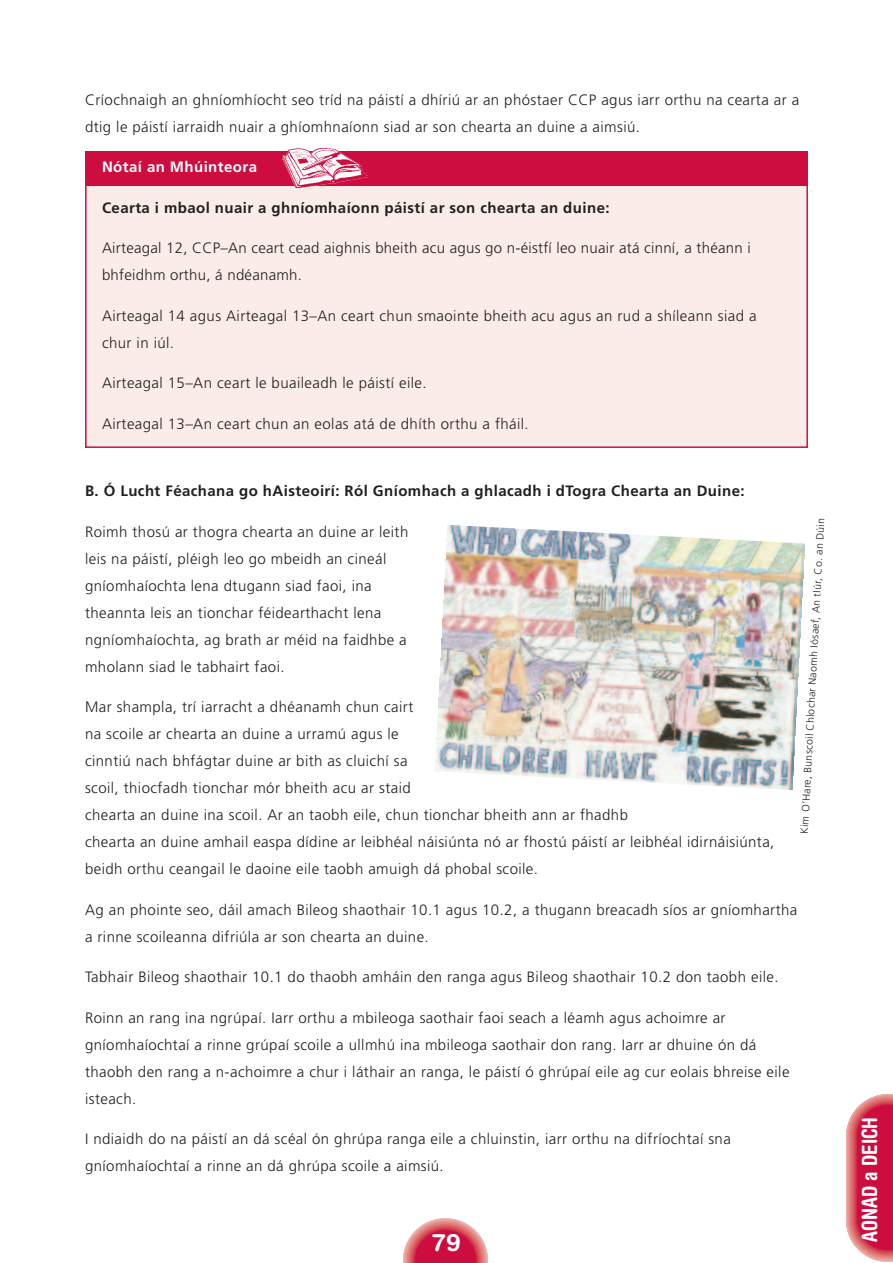
<style>
.page{position:relative;width:893px;height:1263px;background:#fff}
.page>*{position:absolute;margin:0;border:0;box-sizing:border-box;transform-origin:0 0}
.t1{font:700 24px "Helvetica Rounded";color:#fff}
.t2{font:700 condensed 21px "Helvetica Rounded";color:#fff}
.t3{font:300 15px/27px "Frutiger";letter-spacing:.03em;color:#231f20}
.t4{font:700 15px "Frutiger";letter-spacing:.03em;color:#231f20}
.t5{font:700 15px "Frutiger";letter-spacing:.03em;color:#fff}
.t6{font:300 10.5px "Frutiger";color:#231f20}
</style>
<div class="page">
<div style="left:87px;top:153px;width:719px;height:293px;background:#fbecea"></div>
<div style="left:85px;top:151px;width:723px;height:34px;background:#cd0d40"></div>
<svg style="left:403px;top:1218px;width:85px;height:45px"></svg>
<svg style="left:846px;top:1094px;width:47px;height:168px;background:#d64161"></svg>
<img style="left:435px;top:525px;width:369px;height:265px">
<img style="left:283px;top:148px;width:85px;height:40px">
<p class="t3" style="left:85px;top:87px;width:716px">Críochnaigh an ghníomhíocht seo tríd na páistí a dhíriú ar an phóstaer CCP agus iarr orthu na cearta ar a dtig le páistí iarraidh nuair a ghíomhnaíonn siad ar son chearta an duine a aimsiú.</p>
<p class="t5" style="left:102px;top:161px;width:157px">Nótaí an Mhúinteora</p>
<p class="t4" style="left:102px;top:202px;width:509px">Cearta i mbaol nuair a ghníomhaíonn páistí ar son chearta an duine:</p>
<p class="t3" style="left:102px;top:236px;width:650px">Airteagal 12, CCP–An ceart cead aighnis bheith acu agus go n-éistfí leo nuair atá cinní, a théann i bhfeidhm orthu, á ndéanamh.</p>
<p class="t3" style="left:102px;top:303px;width:656px">Airteagal 14 agus Airteagal 13–An ceart chun smaointe bheith acu agus an rud a shíleann siad a chur in iúl.</p>
<p class="t3" style="left:102px;top:371px;width:326px">Airteagal 15–An ceart le buaileadh le páistí eile.</p>
<p class="t3" style="left:102px;top:411px;width:428px">Airteagal 13–An ceart chun an eolas atá de dhíth orthu a fháil.</p>
<p class="t4" style="left:85px;top:485px;width:661px">B. Ó Lucht Féachana go hAisteoirí: Ról Gníomhach a ghlacadh i dTogra Chearta an Duine:</p>
<p class="t3" style="left:85px;top:519px;width:325px">Roimh thosú ar thogra chearta an duine ar leith leis na páistí, pléigh leo go mbeidh an cineál gníomhaíochta lena dtugann siad faoi, ina theannta leis an tionchar féidearthacht lena ngníomhaíochta, ag brath ar méid na faidhbe a mholann siad le tabhairt faoi.</p>
<p class="t3" style="left:85px;top:695px;width:691px">Mar shampla, trí iarracht a dhéanamh chun cairt<br>na scoile ar chearta an duine a urramú agus le<br>cinntiú nach bhfágtar duine ar bith as cluichí sa<br>scoil, thiocfadh tionchar mór bheith acu ar staid<br>chearta an duine ina scoil. Ar an taobh eile, chun tionchar bheith ann ar fhadhb<br>chearta an duine amhail easpa dídine ar leibhéal náisiúnta nó ar fhostú páistí ar leibhéal idirnáisiúnta, beidh orthu ceangail le daoine eile taobh amuigh dá phobal scoile.</p>
<p class="t3" style="left:85px;top:897px;width:714px">Ag an phointe seo, dáil amach Bileog shaothair 10.1 agus 10.2, a thugann breacadh síos ar gníomhartha a rinne scoileanna difriúla ar son chearta an duine.</p>
<p class="t3" style="left:85px;top:965px;width:695px">Tabhair Bileog shaothair 10.1 do thaobh amháin den ranga agus Bileog shaothair 10.2 don taobh eile.</p>
<p class="t3" style="left:85px;top:1005px;width:706px">Roinn an rang ina ngrúpaí. Iarr orthu a mbileoga saothair faoi seach a léamh agus achoimre ar gníomhaíochtaí a rinne grúpaí scoile a ullmhú ina mbileoga saothair don rang. Iarr ar dhuine ón dá thaobh den rang a n-achoimre a chur i láthair an ranga, le páistí ó ghrúpaí eile ag cur eolais bhreise eile isteach.</p>
<p class="t3" style="left:85px;top:1127px;width:647px">I ndiaidh do na páistí an dá scéal ón ghrúpa ranga eile a chluinstin, iarr orthu na difríochtaí sna gníomhaíochtaí a rinne an dá ghrúpa scoile a aimsiú.</p>
<p class="t6" style="left:800px;top:833px;width:317px;rotate:-87deg">Kim O’Hare, Bunscoil Chlochar Naomh Iósaef, An tIúr, Co. an Dúin</p>
<h1 class="t1" style="left:432px;top:1233px;width:30px">79</h1>
<h2 class="t2" style="left:862px;top:1242px;width:126px;rotate:-90deg">AONAD a DEICH</h2>
</div>
